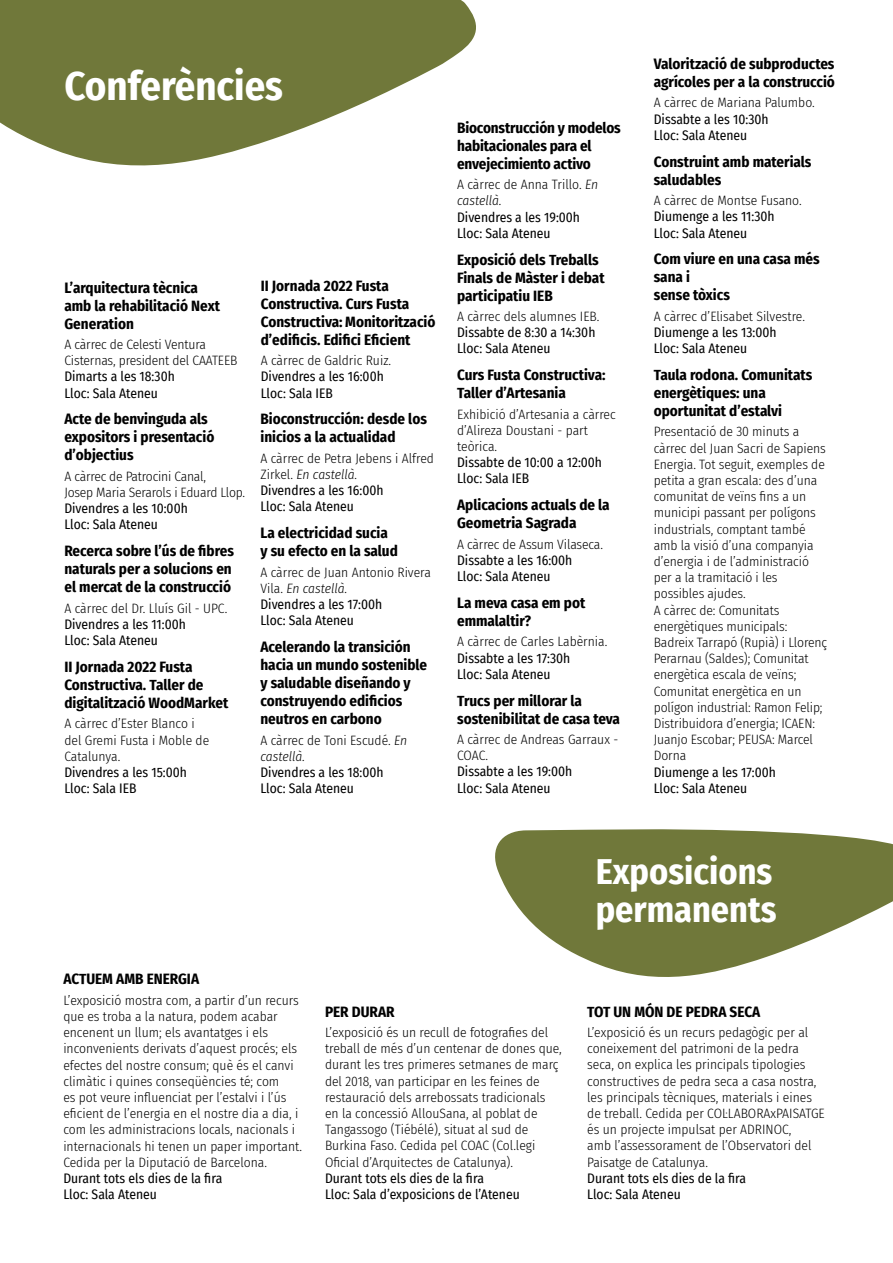
<style>
.page{position:relative;width:893px;height:1263px;background:#fff}
.page>*{position:absolute;margin:0;border:0;box-sizing:border-box;transform-origin:0 0}
.t1{font:700 40.5px "Fira Sans Condensed";color:#fff}
.t2{font:700 36px/37.5px "Fira Sans Condensed";color:#fff}
.t3{font:700 15px/18px "Fira Sans Condensed";color:#000}
.t4{font:300 13.5px/16.2px "Fira Sans Condensed";color:#000}
.t5{font:13.5px/16.2px "Fira Sans Condensed";color:#000}
.s1{font-style:italic}
.s2{font-weight:400}
.s3{font-weight:300}
.s4{font-weight:300;font-style:italic}
</style>
<div class="page">
<svg style="left:0;top:0;width:476px;height:166px;fill:#70783a"></svg>
<svg style="left:495px;top:829px;width:398px;height:148px;fill:#70783a"></svg>
<h1 class="t1" style="left:64px;top:52px;width:220px">Conferències</h1>
<p class="t3" style="left:64px;top:277px;width:157px">L’arquitectura tècnica amb la rehabilitació Next<br>Generation</p>
<p class="t4" style="left:64px;top:336px;width:174px">A càrrec de Celesti Ventura<br>Cisternas, president del CAATEEB</p>
<p class="t5" style="left:64px;top:368px;width:112px">Dimarts a les 18:30h<br>Lloc: Sala Ateneu</p>
<p class="t3" style="left:64px;top:409px;width:151px">Acte de benvinguda als expositors i presentació d’objectius</p>
<p class="t4" style="left:64px;top:468px;width:182px">A càrrec de Patrocini Canal,<br>Josep Maria Serarols i Eduard Llop.</p>
<p class="t5" style="left:64px;top:500px;width:125px">Divendres a les 10:00h<br>Lloc: Sala Ateneu</p>
<p class="t3" style="left:64px;top:541px;width:171px">Recerca sobre l’ús de fibres naturals per a solucions en el mercat de la construcció</p>
<p class="t4" style="left:64px;top:600px;width:164px">A càrrec del Dr. Lluís Gil - UPC.</p>
<p class="t5" style="left:64px;top:616px;width:123px">Divendres a les 11:00h<br>Lloc: Sala Ateneu</p>
<p class="t3" style="left:64px;top:657px;width:165px">II Jornada 2022 Fusta<br>Constructiva. Taller de digitalització WoodMarket</p>
<p class="t4" style="left:64px;top:715px;width:146px">A càrrec d’Ester Blanco i del Gremi Fusta i Moble de<br>Catalunya.</p>
<p class="t5" style="left:64px;top:764px;width:124px">Divendres a les 15:00h<br>Lloc: Sala IEB</p>
<p class="t3" style="left:261px;top:275px;width:176px">II Jornada 2022 Fusta<br>Constructiva. Curs Fusta<br>Constructiva: Monitorització d’edificis. Edifici Eficient</p>
<p class="t4" style="left:261px;top:352px;width:132px">A càrrec de Galdric Ruiz.</p>
<p class="t5" style="left:261px;top:368px;width:125px">Divendres a les 16:00h<br>Lloc: Sala IEB</p>
<p class="t3" style="left:260px;top:409px;width:168px">Bioconstrucción: desde los inicios a la actualidad</p>
<p class="t4" style="left:260px;top:450px;width:175px">A càrrec de Petra Jebens i Alfred<br>Zirkel. <span class="s1">En castellà.<br></span><span class="s2">Divendres a les 16:00h<br>Lloc: Sala Ateneu</span></p>
<p class="t3" style="left:260px;top:523px;width:139px">La electricidad sucia y su efecto en la salud</p>
<p class="t5" style="left:260px;top:563px;width:172px"><span class="s3">A càrrec de Juan Antonio Rivera<br>Vila.</span> <span class="s4">En castellà.<br></span>Divendres a les 17:00h<br>Lloc: Sala Ateneu</p>
<p class="t3" style="left:260px;top:637px;width:168px">Acelerando la transición hacia un mundo sostenible y saludable diseñando y construyendo edificios neutros en carbono</p>
<p class="t4" style="left:260px;top:732px;width:148px">A càrrec de Toni Escudé. <span class="s1">En castellà.</span></p>
<p class="t5" style="left:260px;top:764px;width:125px">Divendres a les 18:00h<br>Lloc: Sala Ateneu</p>
<p class="t3" style="left:457px;top:117px;width:165px">Bioconstrucción y modelos habitacionales para el envejecimiento activo</p>
<p class="t4" style="left:457px;top:176px;width:143px">A càrrec de Anna Trillo. <span class="s1">En castellà.</span></p>
<p class="t5" style="left:457px;top:208px;width:124px">Divendres a les 19:00h<br>Lloc: Sala Ateneu</p>
<p class="t3" style="left:457px;top:249px;width:149px">Exposició dels Treballs<br>Finals de Màster i debat participatiu IEB</p>
<p class="t4" style="left:457px;top:308px;width:144px">A càrrec dels alumnes IEB.</p>
<p class="t5" style="left:457px;top:324px;width:140px">Dissabte de 8:30 a 14:30h<br>Lloc: Sala Ateneu</p>
<p class="t3" style="left:457px;top:365px;width:150px">Curs Fusta Constructiva:<br>Taller d’Artesania</p>
<p class="t4" style="left:457px;top:406px;width:160px">Exhibició d’Artesania a càrrec d’Alireza Doustani - part teòrica.</p>
<p class="t5" style="left:457px;top:454px;width:146px">Dissabte de 10:00 a 12:00h<br>Lloc: Sala IEB</p>
<p class="t3" style="left:457px;top:495px;width:154px">Aplicacions actuals de la<br>Geometria Sagrada</p>
<p class="t4" style="left:457px;top:536px;width:147px">A càrrec de Assum Vilaseca.</p>
<p class="t5" style="left:457px;top:552px;width:117px">Dissabte a les 16:00h<br>Lloc: Sala Ateneu</p>
<p class="t3" style="left:457px;top:593px;width:130px">La meva casa em pot emmalaltir?</p>
<p class="t4" style="left:457px;top:633px;width:152px">A càrrec de Carles Labèrnia.</p>
<p class="t5" style="left:457px;top:649px;width:115px">Dissabte a les 17:30h<br>Lloc: Sala Ateneu</p>
<p class="t3" style="left:457px;top:690px;width:164px">Trucs per millorar la sostenibilitat de casa teva</p>
<p class="t4" style="left:457px;top:731px;width:163px">A càrrec de Andreas Garraux -<br>COAC.</p>
<p class="t5" style="left:457px;top:763px;width:117px">Dissabte a les 19:00h<br>Lloc: Sala Ateneu</p>
<p class="t3" style="left:654px;top:54px;width:183px">Valorització de subproductes agrícoles per a la construcció</p>
<p class="t4" style="left:654px;top:95px;width:162px">A càrrec de Mariana Palumbo.</p>
<p class="t5" style="left:654px;top:111px;width:116px">Dissabte a les 10:30h<br>Lloc: Sala Ateneu</p>
<p class="t3" style="left:654px;top:151px;width:159px">Construint amb materials saludables</p>
<p class="t4" style="left:654px;top:192px;width:149px">A càrrec de Montse Fusano.</p>
<p class="t5" style="left:654px;top:208px;width:122px">Diumenge a les 11:30h<br>Lloc: Sala Ateneu</p>
<p class="t3" style="left:654px;top:249px;width:167px">Com viure en una casa més sana i<br>sense tòxics</p>
<p class="t4" style="left:654px;top:308px;width:153px">A càrrec d’Elisabet Silvestre.</p>
<p class="t5" style="left:654px;top:324px;width:124px">Diumenge a les 13:00h<br>Lloc: Sala Ateneu</p>
<p class="t3" style="left:654px;top:365px;width:160px">Taula rodona. Comunitats energètiques: una oportunitat d’estalvi</p>
<p class="t4" style="left:654px;top:424px;width:175px">Presentació de 30 minuts a càrrec del Juan Sacri de Sapiens<br>Energia. Tot seguit, exemples de petita a gran escala: des d’una comunitat de veïns fins a un municipi passant per polígons industrials, comptant també amb la visió d’una companyia d’energia i de l’administració per a la tramitació i les possibles ajudes.<br>A càrrec de: Comunitats energètiques municipals:<br>Badreix Tarrapó (Rupià) i Llorenç<br>Perarnau (Saldes); Comunitat energètica escala de veïns;<br>Comunitat energètica en un polígon industrial: Ramon Felip;<br>Distribuidora d’energia; ICAEN:<br>Juanjo Escobar; PEUSA: Marcel<br>Dorna</p>
<p class="t5" style="left:654px;top:763px;width:124px">Diumenge a les 17:00h<br>Lloc: Sala Ateneu</p>
<h2 class="t2" style="left:596px;top:850px;width:182px">Exposicions permanents</h2>
<p class="t3" style="left:63px;top:969px;width:137px">ACTUEM AMB ENERGIA</p>
<p class="t4" style="left:63px;top:992px;width:240px">L’exposició mostra com, a partir d’un recurs que es troba a la natura, podem acabar encenent un llum; els avantatges i els inconvenients derivats d’aquest procés; els efectes del nostre consum; què és el canvi climàtic i quines conseqüències té; com<br>es pot veure influenciat per l’estalvi i l’ús eficient de l’energia en el nostre dia a dia, i com les administracions locals, nacionals i internacionals hi tenen un paper important.<br>Cedida per la Diputació de Barcelona.</p>
<p class="t5" style="left:63px;top:1170px;width:160px">Durant tots els dies de la fira<br>Lloc: Sala Ateneu</p>
<p class="t3" style="left:325px;top:1001px;width:71px">PER DURAR</p>
<p class="t4" style="left:325px;top:1024px;width:238px">L’exposició és un recull de fotografies del treball de més d’un centenar de dones que, durant les tres primeres setmanes de març del 2018, van participar en les feines de restauració dels arrebossats tradicionals en la concessió AllouSana, al poblat de Tangassogo (Tiébélé), situat al sud de Burkina Faso. Cedida pel COAC (Col.legi Oficial d’Arquitectes de Catalunya).</p>
<p class="t5" style="left:325px;top:1169px;width:196px">Durant tots els dies de la fira<br>Lloc: Sala d’exposicions de l’Ateneu</p>
<p class="t3" style="left:587px;top:1001px;width:175px">TOT UN MÓN DE PEDRA SECA</p>
<p class="t4" style="left:587px;top:1024px;width:239px">L’exposició és un recurs pedagògic per al coneixement del patrimoni de la pedra seca, on explica les principals tipologies constructives de pedra seca a casa nostra, les principals tècniques, materials i eines de treball. Cedida per COL·LABORAxPAISATGE és un projecte impulsat per ADRINOC,<br>amb l’assessorament de l’Observatori del Paisatge de Catalunya.</p>
<p class="t5" style="left:587px;top:1169px;width:160px">Durant tots els dies de la fira<br>Lloc: Sala Ateneu</p>
</div>
